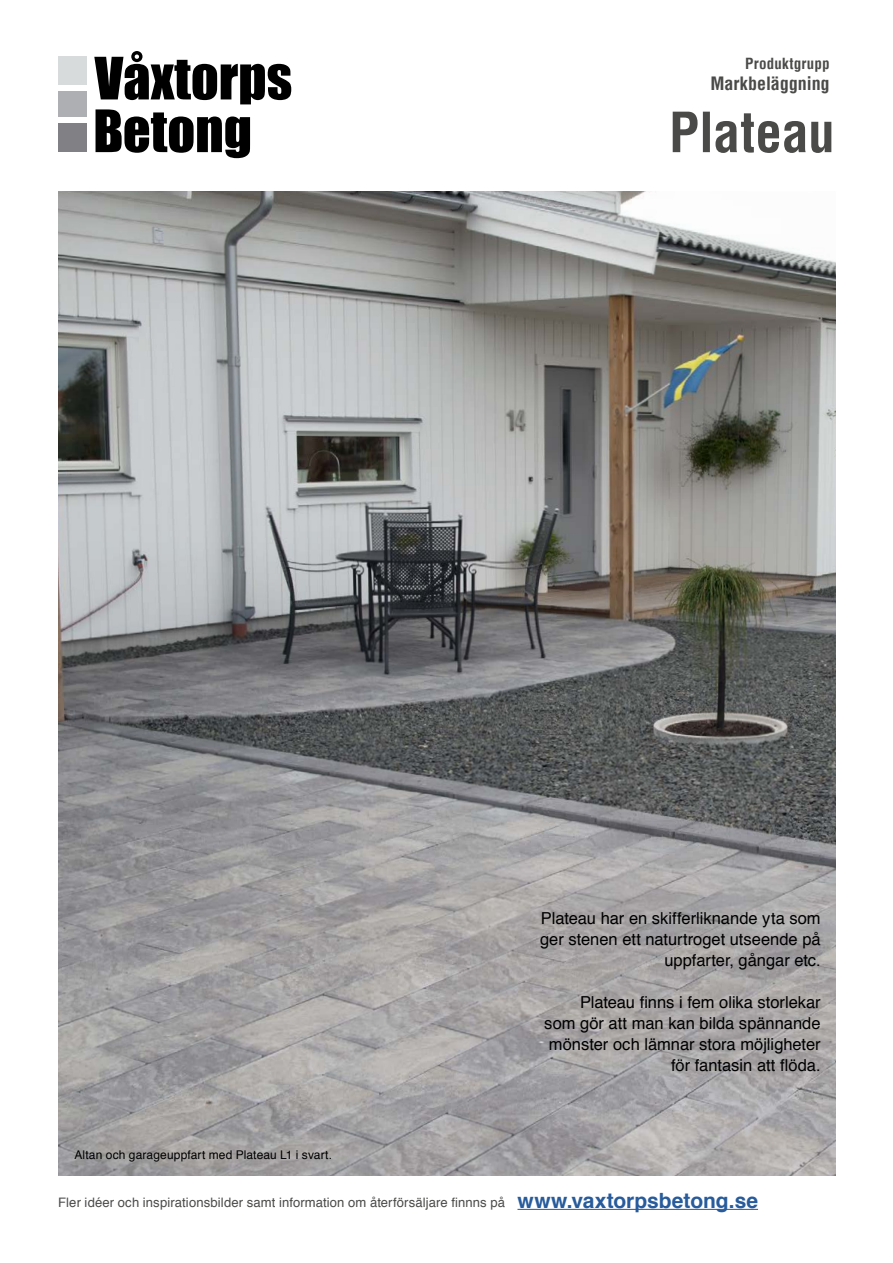
<style>
.page{position:relative;width:893px;height:1263px;background:#fff}
.page>*{position:absolute;margin:0;border:0;box-sizing:border-box;transform-origin:0 0}
.t1{font:700 condensed 54px "Helvetica";letter-spacing:-.005em;color:#4a4a49}
.t2{font:700 condensed 18px "Helvetica";color:#4a4a49}
.t3{font:16.5px/21px "Helvetica";color:#000;text-align:right}
.t4{font:700 condensed 15px "Helvetica";letter-spacing:.01em;color:#4a4a49}
.t5{font:13.05px "Helvetica";letter-spacing:.01em;color:#4a4a49}
.t6{font:12px "Helvetica";letter-spacing:.01em;color:#000}
.s1{font-weight:700;font-size:21px;color:#275b9b}
</style>
<div class="page">
<img style="left:58px;top:191px;width:777px;height:985px">
<div style="left:58px;top:56px;width:29px;height:29px;background:#d8dbdc"></div>
<div style="left:58px;top:91px;width:29px;height:26px;background:#aeafb2"></div>
<div style="left:58px;top:123px;width:29px;height:29px;background:#818084"></div>
<svg style="left:94px;top:51px;width:197px;height:107px"></svg>
<hr style="left:517px;top:1209px;width:241px;height:1px;background:#275b9b">
<p class="t4" style="left:745px;top:53px;width:86px">Produktgrupp</p>
<p class="t2" style="left:710px;top:72px;width:121px">Markbeläggning</p>
<h1 class="t1" style="left:669px;top:97px;width:168px">Plateau</h1>
<p class="t6" style="left:74px;top:1145px;width:259px">Altan och garageuppfart med Plateau L1 i svart.</p>
<p class="t3" style="left:540px;top:908px;width:282px">Plateau har en skifferliknande yta som ger stenen ett naturtroget utseende på uppfarter, gångar etc.</p>
<p class="t3" style="left:544px;top:992px;width:278px">Plateau finns i fem olika storlekar<br>som gör att man kan bilda spännande mönster och lämnar stora möjligheter för fantasin att flöda.</p>
<p class="t5" style="left:58px;top:1192px;width:701px">Fler idéer och inspirationsbilder samt information om återförsäljare finnns på <span class="s1">www.vaxtorpsbetong.se</span></p>
</div>
